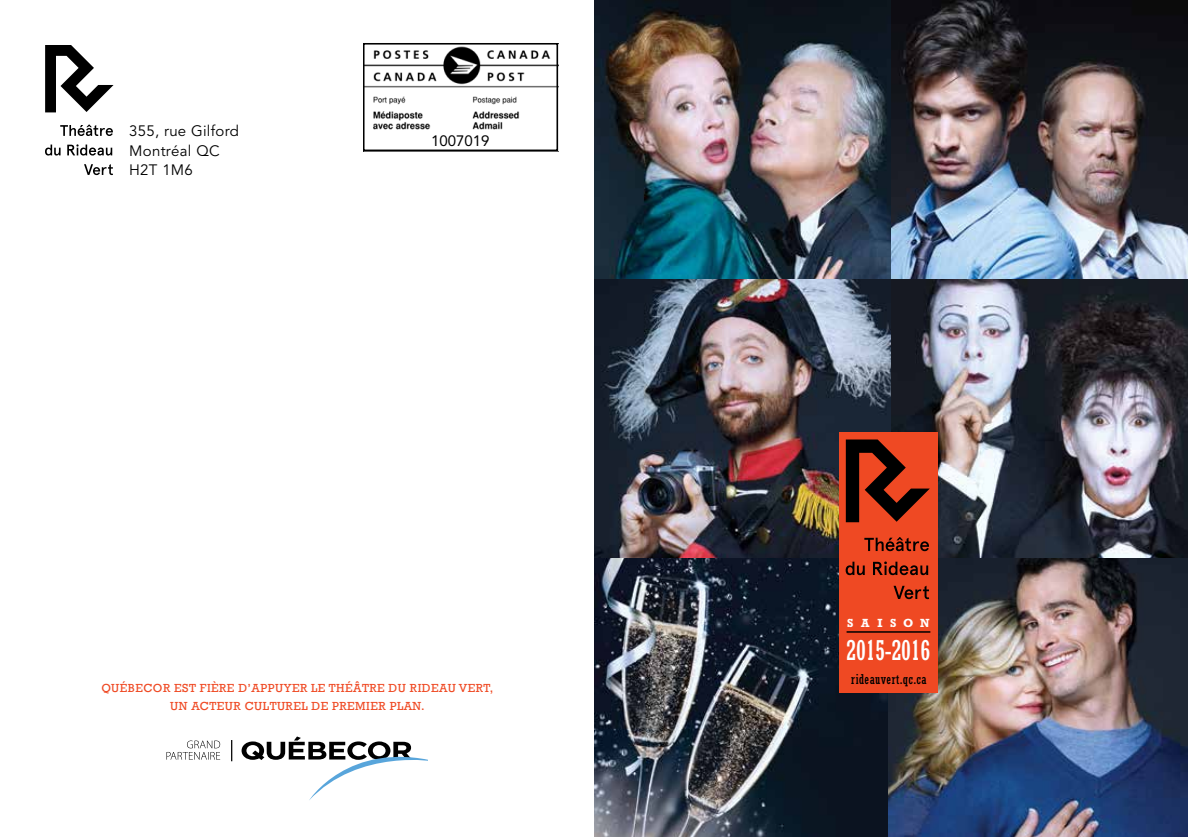
<style>
.page{position:relative;width:1188px;height:837px;background:#fff}
.page>*{position:absolute;margin:0;border:0;box-sizing:border-box;transform-origin:0 0}
.t1{font:condensed 27px "Rockwell";letter-spacing:-.01em;color:#fff}
.t2{font:15px/19.5px "Avenir";letter-spacing:.02em;color:#000}
.t3{font:15px "Avenir";color:#000}
.t4{font:condensed 13.5px "Rockwell";color:#000}
.t5{font:12px/18px "Rockwell";letter-spacing:.04em;color:#ef4923;text-align:center}
.t6{font:700 12px "Rockwell";letter-spacing:.64em;color:#fff}
</style>
<div class="page">
<svg style="left:167px;top:741px;width:53px;height:19px"></svg>
<svg style="left:231px;top:740px;width:1px;height:21px"></svg>
<svg style="left:242px;top:737px;width:185px;height:63px"></svg>
<img style="left:366px;top:46px;width:189px;height:84px">
<div style="left:363px;top:43px;width:195px;height:108px;border:2px solid #000"></div>
<svg style="left:45px;top:45px;width:69px;height:67px"></svg>
<svg style="left:60px;top:124px;width:53px;height:12px"></svg>
<svg style="left:45px;top:145px;width:16px;height:11px"></svg>
<svg style="left:67px;top:144px;width:45px;height:12px"></svg>
<svg style="left:84px;top:164px;width:29px;height:11px"></svg>
<img style="left:594px;top:558px;width:295px;height:279px">
<img style="left:594px;top:0;width:594px;height:558px">
<img style="left:889px;top:558px;width:299px;height:279px">
<div style="left:839px;top:432px;width:99px;height:261px;background:#ef4923"></div>
<hr style="left:847px;top:631px;width:83px;height:2px;background:#000">
<svg style="left:846px;top:440px;width:84px;height:82px"></svg>
<svg style="left:864px;top:537px;width:65px;height:14px"></svg>
<svg style="left:846px;top:562px;width:19px;height:13px"></svg>
<svg style="left:873px;top:561px;width:55px;height:14px"></svg>
<svg style="left:894px;top:586px;width:35px;height:13px"></svg>
<p class="t2" style="left:129px;top:122px;width:111px">355, rue Gilford<br>Montréal QC<br>H2T 1M6</p>
<p class="t3" style="left:431px;top:132px;width:60px">1007019</p>
<p class="t5" style="left:102px;top:679px;width:393px">QUÉBECOR EST FIÈRE D’APPUYER LE THÉÂTRE DU RIDEAU VERT,<br>UN ACTEUR CULTUREL DE PREMIER PLAN.</p>
<p class="t6" style="left:847px;top:616px;width:84px">SAISON</p>
<h1 class="t1" style="left:847px;top:635px;width:85px">2015-2016</h1>
<p class="t4" style="left:851px;top:671px;width:77px">rideauvert.qc.ca</p>
</div>
